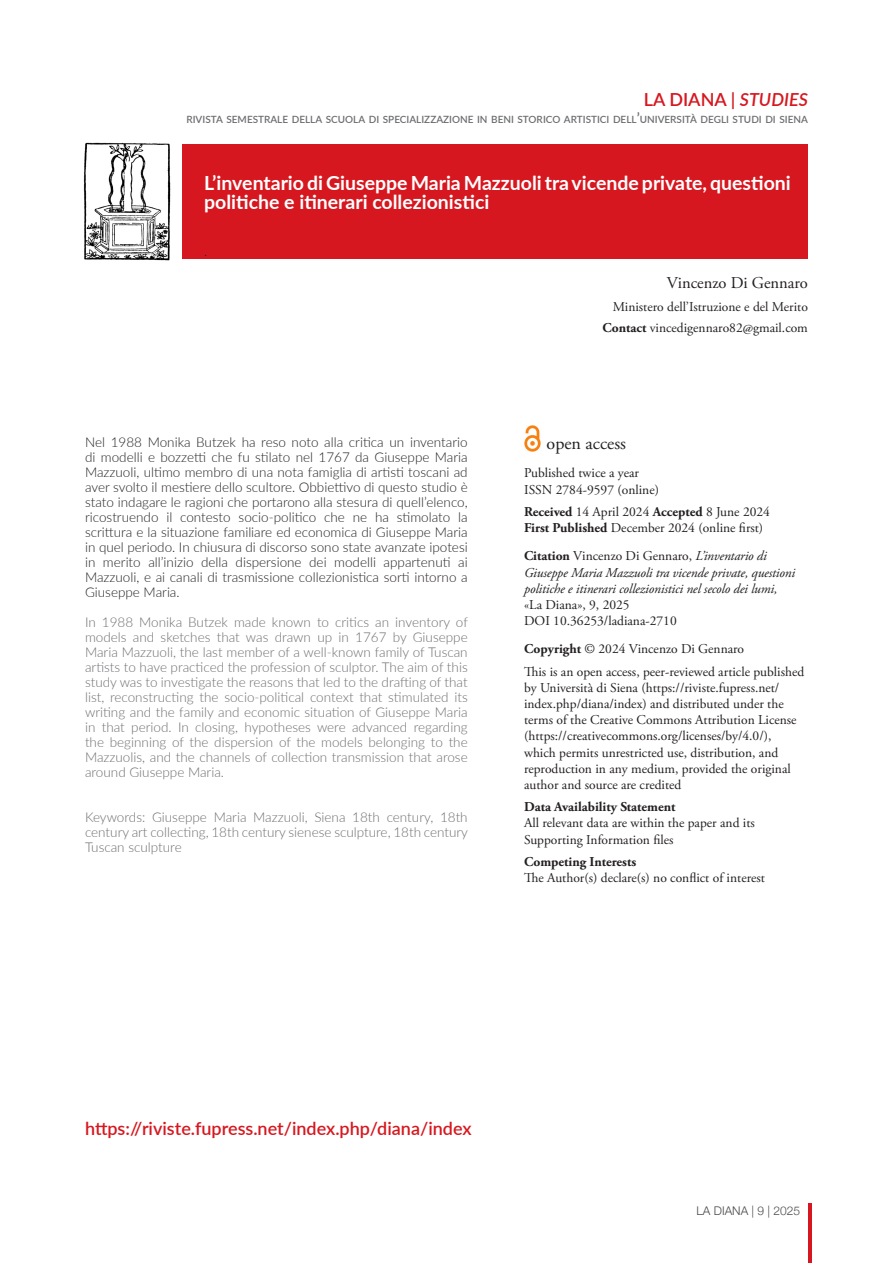
<style>
.page{position:relative;width:893px;height:1263px;background:#fff}
.page>*{position:absolute;margin:0;border:0;box-sizing:border-box;transform-origin:0 0}
.Normale{font:700 19.5px/19.5px "Lato";color:#fff}
.t1{font:600 18px "Lato";color:#d7171f}
.Normale-2{font:18px "Adobe Garamond Pro";color:#231f20}
.Normale-3{font:16.5px "Adobe Garamond Pro";color:#231f20}
.Normale-4{font:13.5px/16.2px "Adobe Garamond Pro";color:#231f20}
.Normale-5{font:300 13.5px/15px "Lato";color:#6c6d70;text-align:justify}
.Normale-6{font:300 13.5px/15px "Lato";color:#231f20;text-align:justify}
.Normale-7{font:italic 13.5px/16.2px "Adobe Garamond Pro";letter-spacing:-.01em;color:#231f20}
.Normale-8{font:700 13.5px "Adobe Garamond Pro";color:#231f20}
.t2{font:300 12px "Helvetica Neue";color:#4b4c4d}
.t3{font:600 10.05px "Lato";color:#6c6d70}
.s1{font-style:italic}
.s2{font-size:14.25px}
.s3{font-weight:700}
.s4{font-weight:700;font-style:normal}
.s5{font-style:normal}
</style>
<div class="page">
<div style="left:183px;top:145px;width:625px;height:114px;background:#d7171f"></div>
<img style="left:83px;top:142px;width:88px;height:119px">
<hr style="left:808px;top:1203px;width:3px;height:60px;background:#d7171f">
<img style="left:524px;top:426px;width:16px;height:26px">
<p class="t1" style="left:644px;top:86px;width:165px">LA DIANA | <span class="s1">STUDIES</span></p>
<p class="t3" style="left:186px;top:112px;width:623px">RIVISTA SEMESTRALE DELLA SCUOLA DI SPECIALIZZAZIONE IN BENI STORICO ARTISTICI DELL<span class="s2">’</span>UNIVERSITÀ DEGLI STUDI DI SIENA</p>
<p class="Normale" style="left:204px;top:172px;width:588px">L’inventario di Giuseppe Maria Mazzuoli tra vicende private, questioni politiche e itinerari collezionistici</p>
<p class="Normale-6" style="left:204px;top:244px;width:5px">.</p>
<p class="Normale-6" style="left:85px;top:434px;width:384px">Nel 1988 Monika Butzek ha reso noto alla critica un inventario di modelli e bozzetti che fu stilato nel 1767 da Giuseppe Maria Mazzuoli, ultimo membro di una nota famiglia di artisti toscani ad aver svolto il mestiere dello scultore. Obbiettivo di questo studio è stato indagare le ragioni che portarono alla stesura di quell’elenco, ricostruendo il contesto socio-politico che ne ha stimolato la scrittura e la situazione familiare ed economica di Giuseppe Maria in quel periodo. In chiusura di discorso sono state avanzate ipotesi in merito all’inizio della dispersione dei modelli appartenuti ai Mazzuoli, e ai canali di trasmissione collezionistica sorti intorno a Giuseppe Maria.</p>
<p class="Normale-5" style="left:85px;top:614px;width:384px">In 1988 Monika Butzek made known to critics an inventory of models and sketches that was drawn up in 1767 by Giuseppe Maria Mazzuoli, the last member of a well-known family of Tuscan artists to have practiced the profession of sculptor. The aim of this study was to investigate the reasons that led to the drafting of that list, reconstructing the socio-political context that stimulated its writing and the family and economic situation of Giuseppe Maria in that period. In closing, hypotheses were advanced regarding the beginning of the dispersion of the models belonging to the Mazzuolis, and the channels of collection transmission that arose around Giuseppe Maria.</p>
<p class="Normale-5" style="left:85px;top:809px;width:385px">Keywords: Giuseppe Maria Mazzuoli, Siena 18th century, 18th century art collecting, 18th century sienese sculpture, 18th century Tuscan sculpture</p>
<p class="Normale-3" style="left:667px;top:273px;width:143px">Vincenzo Di Gennaro</p>
<p class="Normale-4" style="left:613px;top:299px;width:197px">Ministero dell’Istruzione e del Merito</p>
<p class="Normale-4" style="left:602px;top:320px;width:207px"><span class="s3">Contact</span> vincedigennaro82@gmail.com</p>
<p class="Normale-2" style="left:547px;top:433px;width:81px">open access</p>
<p class="Normale-4" style="left:524px;top:466px;width:116px">Published twice a year</p>
<p class="Normale-4" style="left:524px;top:482px;width:136px">ISSN 2784-9597 (online)</p>
<p class="Normale-4" style="left:524px;top:504px;width:247px"><span class="s3">Received</span> 14 April 2024 <span class="s3">Accepted</span> 8 June 2024</p>
<p class="Normale-4" style="left:524px;top:520px;width:241px"><span class="s3">First Published</span> December 2024 (online first)</p>
<p class="Normale-7" style="left:524px;top:548px;width:273px"><span class="s4">Citation</span> <span class="s5">Vincenzo Di Gennaro,</span> L’inventario di<br>Giuseppe Maria Mazzuoli tra vicende private, questioni politiche e itinerari collezionistici nel secolo dei lumi,</p>
<p class="Normale-4" style="left:524px;top:597px;width:107px">«La Diana», 9, 2025</p>
<p class="Normale-4" style="left:524px;top:613px;width:154px">DOI 10.36253/ladiana-2710</p>
<p class="Normale-4" style="left:524px;top:641px;width:222px"><span class="s3">Copyright</span> © 2024 Vincenzo Di Gennaro</p>
<p class="Normale-4" style="left:524px;top:664px;width:282px">This is an open access, peer-reviewed article published by Università di Siena (https://riviste.fupress.net/ index.php/diana/index) and distributed under the terms of the Creative Commons Attribution License (https://creativecommons.org/licenses/by/4.0/), which permits unrestricted use, distribution, and reproduction in any medium, provided the original author and source are credited</p>
<p class="Normale-8" style="left:524px;top:799px;width:153px">Data Availability Statement</p>
<p class="Normale-4" style="left:524px;top:815px;width:232px">All relevant data are within the paper and its<br>Supporting Information files</p>
<p class="Normale-8" style="left:524px;top:853px;width:114px">Competing Interests</p>
<p class="Normale-4" style="left:524px;top:870px;width:242px">The Author(s) declare(s) no conflict of interest</p>
<p class="t1" style="left:85px;top:1116px;width:388px">https://riviste.fupress.net/index.php/diana/index</p>
<p class="t2" style="left:696px;top:1201px;width:105px">LA DIANA | 9 | 2025</p>
</div>
